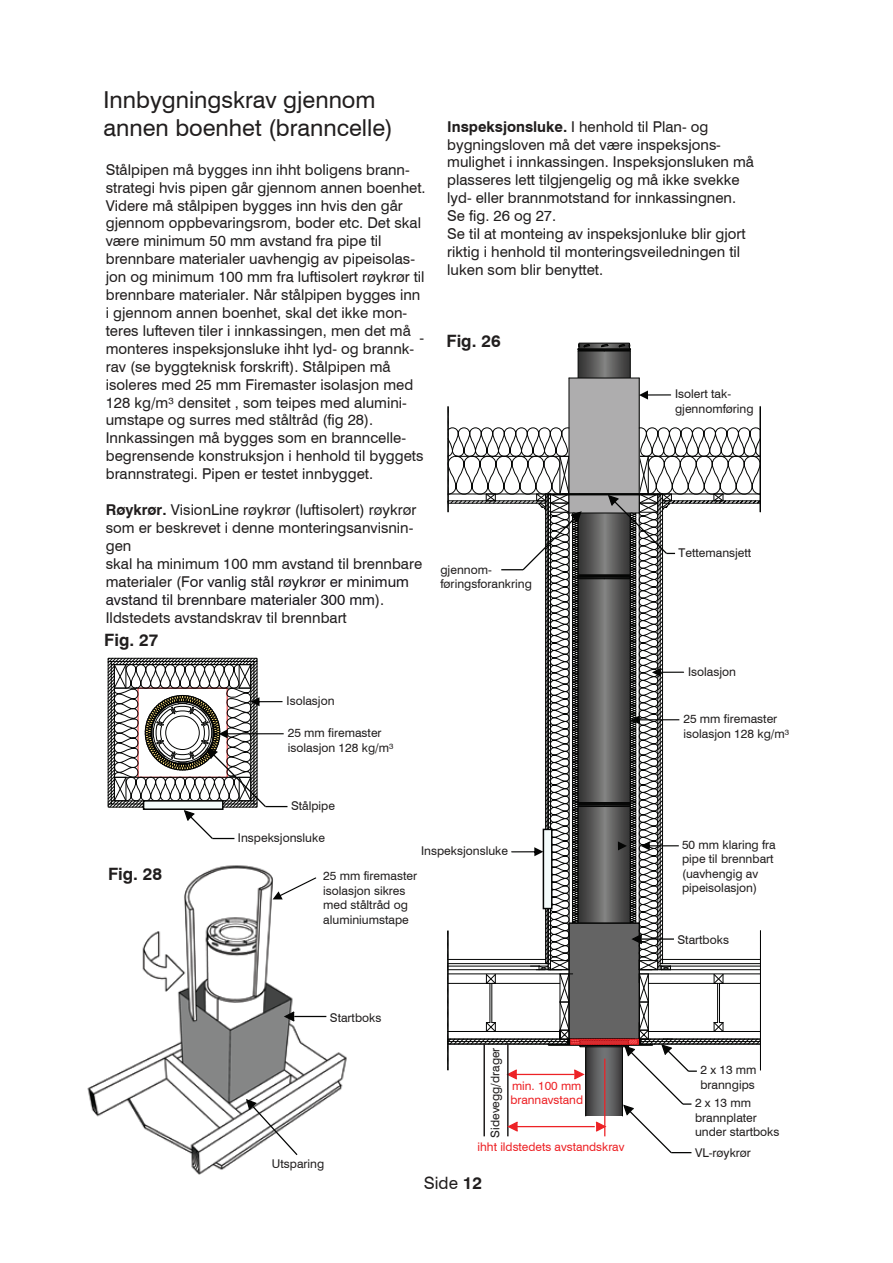
<style>
.page{position:relative;width:893px;height:1263px;background:#fff}
.page>*{position:absolute;margin:0;border:0;box-sizing:border-box;transform-origin:0 0}
.t1{font:23.4px/28px "Swiss 721 BT";color:#211e1e}
.t2{font:700 16.95px "Swiss 721 BT";color:#211e1e}
.t3{font:16.95px "Swiss 721 BT";color:#211e1e}
.t4{font:15px/17.9px "Swiss 721 BT";color:#211e1e}
.t5{font:12px/14.4px "Swiss 721 BT";color:#211e1e}
.t6{font:11.85px/14.2px "Swiss 721 BT";color:#ed2226}
.s1{font-weight:700}
.s2{color:#18151a}
</style>
<div class="page">
<img style="left:87px;top:865px;width:260px;height:310px">
<svg style="left:272px;top:877px;width:44px;height:22px"></svg>
<svg style="left:282px;top:1010px;width:45px;height:13px"></svg>
<svg style="left:245px;top:1098px;width:54px;height:59px"></svg>
<svg style="left:107px;top:657px;width:180px;height:183px"></svg>
<svg style="left:447px;top:342px;width:314px;height:812px"></svg>
<h1 class="t1" style="left:103px;top:86px;width:291px">Innbygningskrav gjennom annen boenhet (branncelle)</h1>
<p class="t4" style="left:106px;top:160px;width:321px">Stålpipen må bygges inn ihht boligens brann&shy;strategi hvis pipen går gjennom annen boenhet.<br>Videre må stålpipen bygges inn hvis den går gjennom oppbevaringsrom, boder etc. Det skal være minimum 50 mm avstand fra pipe til brennbare materialer uavhengig av pipeisolas&shy;jon og minimum 100 mm fra luftisolert røykrør til brennbare materialer. Når stålpipen bygges inn i gjennom annen boenhet, skal det ikke mon&shy;teres lufteven tiler i innkassingen, men det må monteres inspeksjonsluke ihht lyd- og brannk&shy;rav (se byggteknisk forskrift). Stålpipen må isoleres med 25 mm Firemaster isolasjon med 128 kg/m³ densitet , som teipes med alumini&shy;umstape og surres med ståltråd (fig 28).<br>Innkassingen må bygges som en branncelle&shy;begrensende konstruksjon i henhold til byggets brannstrategi. Pipen er testet innbygget.</p>
<p class="t4" style="left:106px;top:501px;width:318px"><span class="s1">Røykrør.</span> VisionLine røykrør (luftisolert) røykrør som er beskrevet i denne monteringsanvisnin&shy;gen<br>skal ha minimum 100 mm avstand til brennbare materialer (F<span class="s2">or vanlig stål røykrør er minimum avstand til brennbare materialer 300 mm</span>).<br>Ildstedets avstandskrav til brennbart</p>
<p class="t4" style="left:419px;top:329px;width:6px">-</p>
<p class="t2" style="left:104px;top:630px;width:56px">Fig. 27</p>
<p class="t5" style="left:286px;top:693px;width:49px">Isolasjon</p>
<p class="t5" style="left:288px;top:726px;width:107px">25 mm firemaster isolasjon 128 kg/m³</p>
<p class="t4" style="left:447px;top:117px;width:308px"><span class="s1">Inspeksjonsluke.</span> I henhold til Plan- og bygningsloven må det være inspeksjons&shy;mulighet i innkassingen. Inspeksjonsluken må plasseres lett tilgjengelig og må ikke svekke lyd- eller brannmotstand for innkassingnen.<br>Se fig. 26 og 27.<br>Se til at monteing av inspeksjonluke blir gjort riktig i henhold til monteringsveiledningen til luken som blir benyttet.</p>
<p class="t2" style="left:446px;top:331px;width:56px">Fig. 26</p>
<p class="t5" style="left:440px;top:562px;width:93px">gjennom&shy;føringsforankring</p>
<p class="t5" style="left:675px;top:387px;width:80px">Isolert tak&shy;gjennomføring</p>
<p class="t5" style="left:678px;top:545px;width:74px">Tettemansjett</p>
<p class="t5" style="left:688px;top:664px;width:49px">Isolasjon</p>
<p class="t5" style="left:683px;top:712px;width:107px">25 mm firemaster isolasjon 128 kg/m³</p>
<p class="t5" style="left:291px;top:798px;width:46px">Stålpipe</p>
<p class="t5" style="left:238px;top:830px;width:88px">Inspeksjonsluke</p>
<p class="t5" style="left:421px;top:843px;width:88px">Inspeksjonsluke</p>
<p class="t2" style="left:108px;top:864px;width:56px">Fig. 28</p>
<p class="t5" style="left:323px;top:869px;width:95px">25 mm firemaster isolasjon sikres med ståltråd og aluminiumstape</p>
<p class="t5" style="left:330px;top:1010px;width:53px">Startboks</p>
<p class="t5" style="left:272px;top:1156px;width:54px">Utsparing</p>
<p class="t5" style="left:488px;top:1138px;width:92px;rotate:-90deg">Sidevegg/drager</p>
<p class="t6" style="left:477px;top:1140px;width:148px">ihht ildstedets avstandskrav</p>
<p class="t6" style="left:510px;top:1078px;width:74px">min. 100 mm brannavstand</p>
<p class="t3" style="left:424px;top:1172px;width:60px">Side <span class="s1">12</span></p>
<p class="t5" style="left:682px;top:837px;width:95px">50 mm klaring fra pipe til brennbart (uavhengig av pipeisolasjon)</p>
<p class="t5" style="left:677px;top:933px;width:53px">Startboks</p>
<p class="t5" style="left:700px;top:1063px;width:58px">2 x 13 mm branngips</p>
<p class="t5" style="left:695px;top:1096px;width:86px">2 x 13 mm brannplater under startboks</p>
<p class="t5" style="left:695px;top:1145px;width:57px">VL-røykrør</p>
</div>
